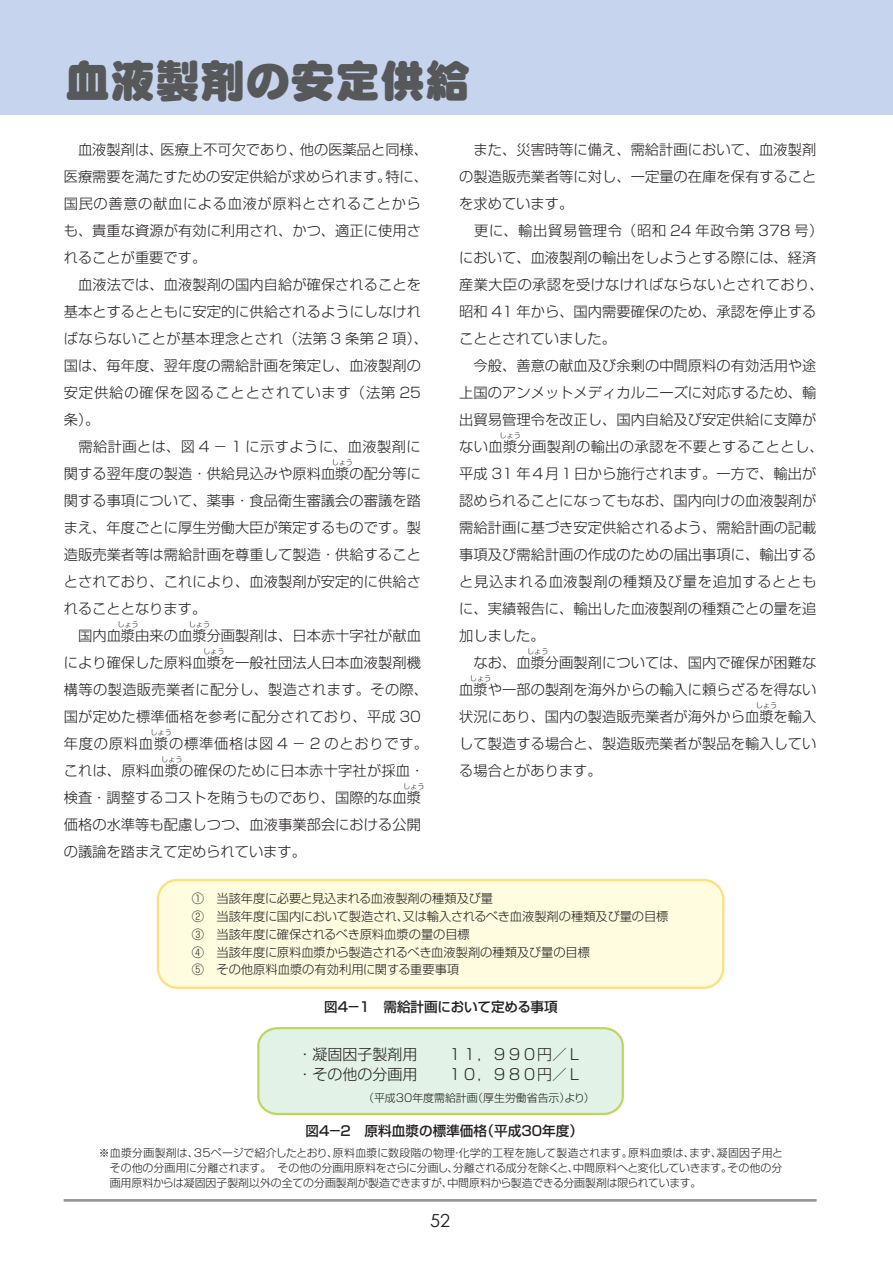
<style>
.page{position:relative;width:893px;height:1263px;background:#fff}
.page>*{position:absolute;margin:0;border:0;box-sizing:border-box;transform-origin:0 0}
.t1{font:45px "DF Maru Gothic Std W12";color:#57585a}
.t2{font:18px "Century Gothic";color:#231f20}
.t3{font:300 15px "Shin Go Pro";color:#231f20}
.t4{font:300 14.25px/27px "Shin Go Pro";letter-spacing:.005em;color:#231f20}
.t5{font:300 14.25px/27px "Shin Go Pro";letter-spacing:.025em;color:#231f20}
.t6{font:500 13.65px "Shin Go Pro";color:#231f20}
.t7{font:300 12.3px/17.7px "Shin Go Pro";color:#231f20}
.t8{font:300 10.95px/15px "Shin Go Pro";color:#231f20;text-align:justify}
.t9{font:300 7.2px "Shin Go Pro";color:#231f20}
</style>
<div class="page">
<div style="left:158px;top:880px;width:565px;height:108px;background:#fffce0;border-radius:19px"></div>
<div style="left:157px;top:879px;width:567px;height:110px;border:2px solid #ffe07f;border-radius:19px"></div>
<div style="left:258px;top:1028px;width:365px;height:86px;background:#e3f2e7;border-radius:18px"></div>
<div style="left:257px;top:1027px;width:367px;height:88px;border:2px solid #bbd75e;border-radius:18px"></div>
<div style="left:0;top:0;width:893px;height:115px;background:#c6d5ed"></div>
<hr style="left:64px;top:1199px;width:752px;height:2px;background:#939598">
<h1 class="t1" style="left:65px;top:56px;width:407px">血液製剤の安定供給</h1>
<p class="t4" style="left:64px;top:134px;width:366px">　血液製剤は、医療上不可欠であり、他の医薬品と同様、医療需要を満たすための安定供給が求められます。特に、国民の善意の献血による血液が原料とされることからも、貴重な資源が有効に利用され、かつ、適正に使用されることが重要です。<br>　血液法では、血液製剤の国内自給が確保されることを基本とするとともに安定的に供給されるようにしなければならないことが基本理念とされ（法第 3 条第 2 項）、国は、毎年度、翌年度の需給計画を策定し、血液製剤の安定供給の確保を図ることとされています（法第 25条）。<br>　需給計画とは、図 4 － 1 に示すように、血液製剤に関する翌年度の製造・供給見込みや原料血漿の配分等に</p>
<p class="t9" style="left:332px;top:457px;width:23px">しょう</p>
<p class="t4" style="left:64px;top:485px;width:359px">関する事項について、薬事・食品衛生審議会の審議を踏まえ、年度ごとに厚生労働大臣が策定するものです。製造販売業者等は需給計画を尊重して製造・供給することとされており、これにより、血液製剤が安定的に供給されることとなります。<br>　国内血漿由来の血漿分画製剤は、日本赤十字社が献血</p>
<p class="t9" style="left:117px;top:619px;width:23px">しょう</p>
<p class="t9" style="left:189px;top:619px;width:23px">しょう</p>
<p class="t4" style="left:64px;top:647px;width:359px">により確保した原料血漿を一般社団法人日本血液製剤機</p>
<p class="t9" style="left:203px;top:646px;width:23px">しょう</p>
<p class="t5" style="left:64px;top:674px;width:366px">構等の製造販売業者に配分し、製造されます。その際、国が定めた標準価格を参考に配分されており、平成 30年度の原料血漿の標準価格は図 4 － 2 のとおりです。</p>
<p class="t9" style="left:150px;top:727px;width:23px">しょう</p>
<p class="t4" style="left:64px;top:755px;width:362px">これは、原料血漿の確保のために日本赤十字社が採血・</p>
<p class="t9" style="left:161px;top:754px;width:23px">しょう</p>
<p class="t4" style="left:64px;top:782px;width:359px">検査・調整するコストを賄うものであり、国際的な血漿</p>
<p class="t9" style="left:403px;top:781px;width:23px">しょう</p>
<p class="t4" style="left:64px;top:809px;width:359px">価格の水準等も配慮しつつ、血液事業部会における公開の議論を踏まえて定められています。</p>
<p class="t4" style="left:459px;top:134px;width:366px">　また、災害時等に備え、需給計画において、血液製剤の製造販売業者等に対し、一定量の在庫を保有することを求めています。<br>　更に、輸出貿易管理令（昭和 24 年政令第 378 号）において、血液製剤の輸出をしようとする際には、経済産業大臣の承認を受けなければならないとされており、昭和 41 年から、国内需要確保のため、承認を停止することとされていました。<br>　今般、善意の献血及び余剰の中間原料の有効活用や途上国のアンメットメディカルニーズに対応するため、輸出貿易管理令を改正し、国内自給及び安定供給に支障がない血漿分画製剤の輸出の承認を不要とすることとし、</p>
<p class="t9" style="left:499px;top:430px;width:23px">しょう</p>
<p class="t4" style="left:459px;top:458px;width:359px">平成 31 年４月１日から施行されます。一方で、輸出が認められることになってもなお、国内向けの血液製剤が需給計画に基づき安定供給されるよう、需給計画の記載事項及び需給計画の作成のための届出事項に、輸出すると見込まれる血液製剤の種類及び量を追加するとともに、実績報告に、輸出した血液製剤の種類ごとの量を追加しました。<br>　なお、血漿分画製剤については、国内で確保が困難な</p>
<p class="t9" style="left:527px;top:646px;width:23px">しょう</p>
<p class="t4" style="left:459px;top:674px;width:359px">血漿や一部の製剤を海外からの輸入に頼らざるを得ない</p>
<p class="t9" style="left:470px;top:673px;width:23px">しょう</p>
<p class="t4" style="left:459px;top:701px;width:359px">状況にあり、国内の製造販売業者が海外から血漿を輸入</p>
<p class="t9" style="left:756px;top:700px;width:23px">しょう</p>
<p class="t4" style="left:459px;top:728px;width:359px">して製造する場合と、製造販売業者が製品を輸入している場合とがあります。</p>
<p class="t7" style="left:192px;top:888px;width:478px">①　当該年度に必要と見込まれる血液製剤の種類及び量<br>②　当該年度に国内において製造され、又は輸入されるべき血液製剤の種類及び量の目標③　当該年度に確保されるべき原料血漿の量の目標<br>④　当該年度に原料血漿から製造されるべき血液製剤の種類及び量の目標<br>⑤　その他原料血漿の有効利用に関する重要事項</p>
<p class="t6" style="left:324px;top:995px;width:235px">図4－1　需給計画において定める事項</p>
<p class="t3" style="left:297px;top:1042px;width:121px">・凝固因子製剤用</p>
<p class="t3" style="left:447px;top:1042px;width:136px">１１，９９０円／Ｌ</p>
<p class="t3" style="left:297px;top:1062px;width:121px">・その他の分画用</p>
<p class="t3" style="left:447px;top:1062px;width:136px">１０，９８０円／Ｌ</p>
<p class="t8" style="left:363px;top:1089px;width:233px">（平成30年度需給計画（厚生労働省告示）より）</p>
<p class="t6" style="left:305px;top:1119px;width:279px">図4－2　原料血漿の標準価格（平成30年度）</p>
<p class="t8" style="left:110px;top:1143px;width:675px;text-indent:-11px">※血漿分画製剤は、35ページで紹介したとおり、原料血漿に数段階の物理・化学的工程を施して製造されます。原料血漿は、まず、凝固因子用とその他の分画用に分離されます。　その他の分画用原料をさらに分画し、分離される成分を除くと、中間原料へと変化していきます。その他の分画用原料からは凝固因子製剤以外の全ての分画製剤が製造できますが、中間原料から製造できる分画製剤は限られています。</p>
<p class="t2" style="left:430px;top:1209px;width:21px">52</p>
</div>
